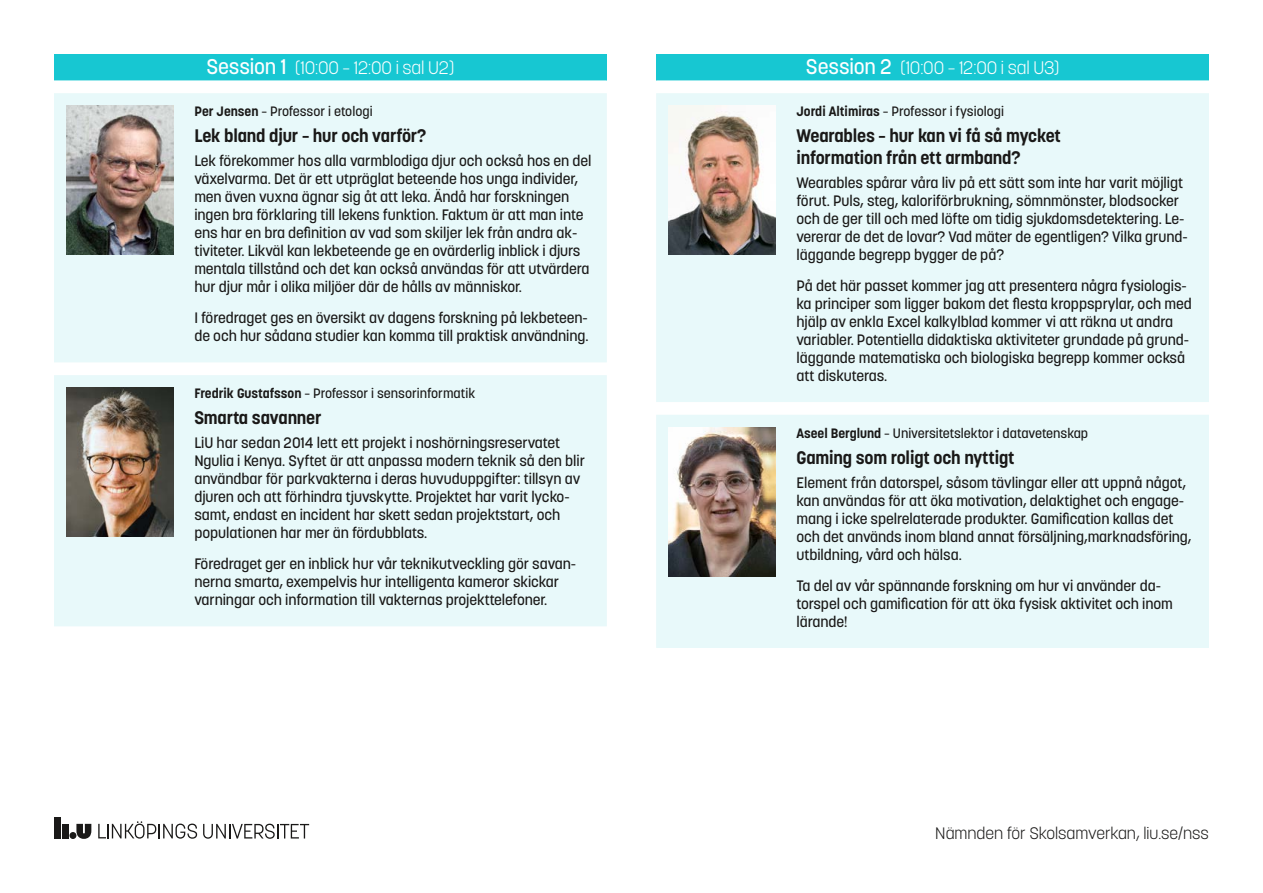
<style>
.page{position:relative;width:1263px;height:893px;background:#fff}
.page>*{position:absolute;margin:0;border:0;box-sizing:border-box;transform-origin:0 0}
.Rubrik{font:700 18px/21.6px "Korolev Li U";letter-spacing:-.01em;color:#1a1918}
.Session_2{font:300 18px "Korolev Li U";letter-spacing:-.01em;color:#fff}
.t1{font:300 16.5px "Korolev Li U";color:#1a1918}
.Besk{font:500 15px/18px "Korolev Li U";letter-spacing:-.005em;color:#1a1918}
.Namn{font:500 13.5px "Korolev Li U";color:#1a1918}
.s1{font-weight:500;font-size:21px}
.s2{font-weight:700}
</style>
<div class="page">
<div style="left:62px;top:824px;width:7px;height:14px;background:#1a1918"></div>
<div style="left:54px;top:817px;width:7px;height:21px;background:#1a1918"></div>
<div style="left:69px;top:832px;width:7px;height:7px;background:#1a1918;border-radius:50%"></div>
<svg style="left:76px;top:824px;width:15px;height:15px"></svg>
<svg style="left:203px;top:824px;width:106px;height:15px"></svg>
<svg style="left:98px;top:821px;width:99px;height:18px"></svg>
<div style="left:54px;top:54px;width:553px;height:26px;background:#17c7d2"></div>
<div style="left:54px;top:93px;width:553px;height:533px;background:#e8f9fa"></div>
<img style="left:67px;top:106px;width:106px;height:149px">
<img style="left:67px;top:388px;width:106px;height:149px">
<div style="left:656px;top:54px;width:553px;height:26px;background:#17c7d2"></div>
<div style="left:656px;top:93px;width:553px;height:555px;background:#e8f9fa"></div>
<img style="left:669px;top:106px;width:106px;height:149px">
<img style="left:669px;top:427px;width:106px;height:149px">
<h1 class="Session_2" style="left:206px;top:56px;width:249px"><span class="s1">Session 1</span> (10:00 – 12:00 i sal U2)</h1>
<p class="Namn" style="left:194px;top:102px;width:180px"><span class="s2">Per Jensen</span> – Professor i etologi</p>
<h2 class="Rubrik" style="left:194px;top:124px;width:234px">Lek bland djur – hur och varför?</h2>
<p class="Besk" style="left:194px;top:152px;width:399px">Lek förekommer hos alla varmblodiga djur och också hos en del växelvarma. Det är ett utpräglat beteende hos unga individer, men även vuxna ägnar sig åt att leka. Ändå har forskningen ingen bra förklaring till lekens funktion. Faktum är att man inte ens har en bra definition av vad som skiljer lek från andra ak&shy;tiviteter. Likväl kan lekbeteende ge en ovärderlig inblick i djurs mentala tillstånd och det kan också användas för att utvärdera hur djur mår i olika miljöer där de hålls av människor.</p>
<p class="Besk" style="left:194px;top:309px;width:396px">I föredraget ges en översikt av dagens forskning på lekbeteen&shy;de och hur sådana studier kan komma till praktisk användning.</p>
<p class="Namn" style="left:194px;top:384px;width:282px"><span class="s2">Fredrik Gustafsson</span> – Professor i sensorinformatik</p>
<h2 class="Rubrik" style="left:194px;top:406px;width:129px">Smarta savanner</h2>
<p class="Besk" style="left:194px;top:434px;width:392px">LiU har sedan 2014 lett ett projekt i noshörningsreservatet Ngulia i Kenya. Syftet är att anpassa modern teknik så den blir användbar för parkvakterna i deras huvuduppgifter: tillsyn av djuren och att förhindra tjuvskytte. Projektet har varit lycko&shy;samt, endast en incident har skett sedan projektstart, och populationen har mer än fördubblats.</p>
<p class="Besk" style="left:194px;top:554px;width:383px">Föredraget ger en inblick hur vår teknikutveckling gör savan&shy;nerna smarta, exempelvis hur intelligenta kameror skickar varningar och information till vakternas projekttelefoner.</p>
<h1 class="Session_2" style="left:806px;top:56px;width:255px"><span class="s1">Session 2</span> (10:00 – 12:00 i sal U3)</h1>
<p class="Namn" style="left:796px;top:102px;width:209px"><span class="s2">Jordi Altimiras</span> – Professor i fysiologi</p>
<h2 class="Rubrik" style="left:796px;top:124px;width:266px">Wearables – hur kan vi få så mycket information från ett armband?</h2>
<p class="Besk" style="left:796px;top:173px;width:393px">Wearables spårar våra liv på ett sätt som inte har varit möjligt förut. Puls, steg, kaloriförbrukning, sömnmönster, blodsocker och de ger till och med löfte om tidig sjukdomsdetektering. Le&shy;vererar de det de lovar? Vad mäter de egentligen? Vilka grund&shy;läggande begrepp bygger de på?</p>
<p class="Besk" style="left:796px;top:276px;width:397px">På det här passet kommer jag att presentera några fysiologis&shy;ka principer som ligger bakom det flesta kroppsprylar, och med hjälp av enkla Excel kalkylblad kommer vi att räkna ut andra variabler. Potentiella didaktiska aktiviteter grundade på grund&shy;läggande matematiska och biologiska begrepp kommer också att diskuteras.</p>
<p class="Namn" style="left:796px;top:424px;width:293px"><span class="s2">Aseel Berglund</span> – Universitetslektor i datavetenskap</p>
<h2 class="Rubrik" style="left:796px;top:446px;width:220px">Gaming som roligt och nyttigt</h2>
<p class="Besk" style="left:796px;top:473px;width:397px">Element från datorspel, såsom tävlingar eller att uppnå något, kan användas för att öka motivation, delaktighet och engage&shy;mang i icke spelrelaterade produkter. Gamification kallas det och det används inom bland annat försäljning,marknadsföring, utbildning, vård och hälsa.</p>
<p class="Besk" style="left:796px;top:576px;width:378px">Ta del av vår spännande forskning om hur vi använder da&shy;torspel och gamification för att öka fysisk aktivitet och inom lärande!</p>
<p class="t1" style="left:935px;top:822px;width:275px">Nämnden för Skolsamverkan, liu.se/nss</p>
</div>
